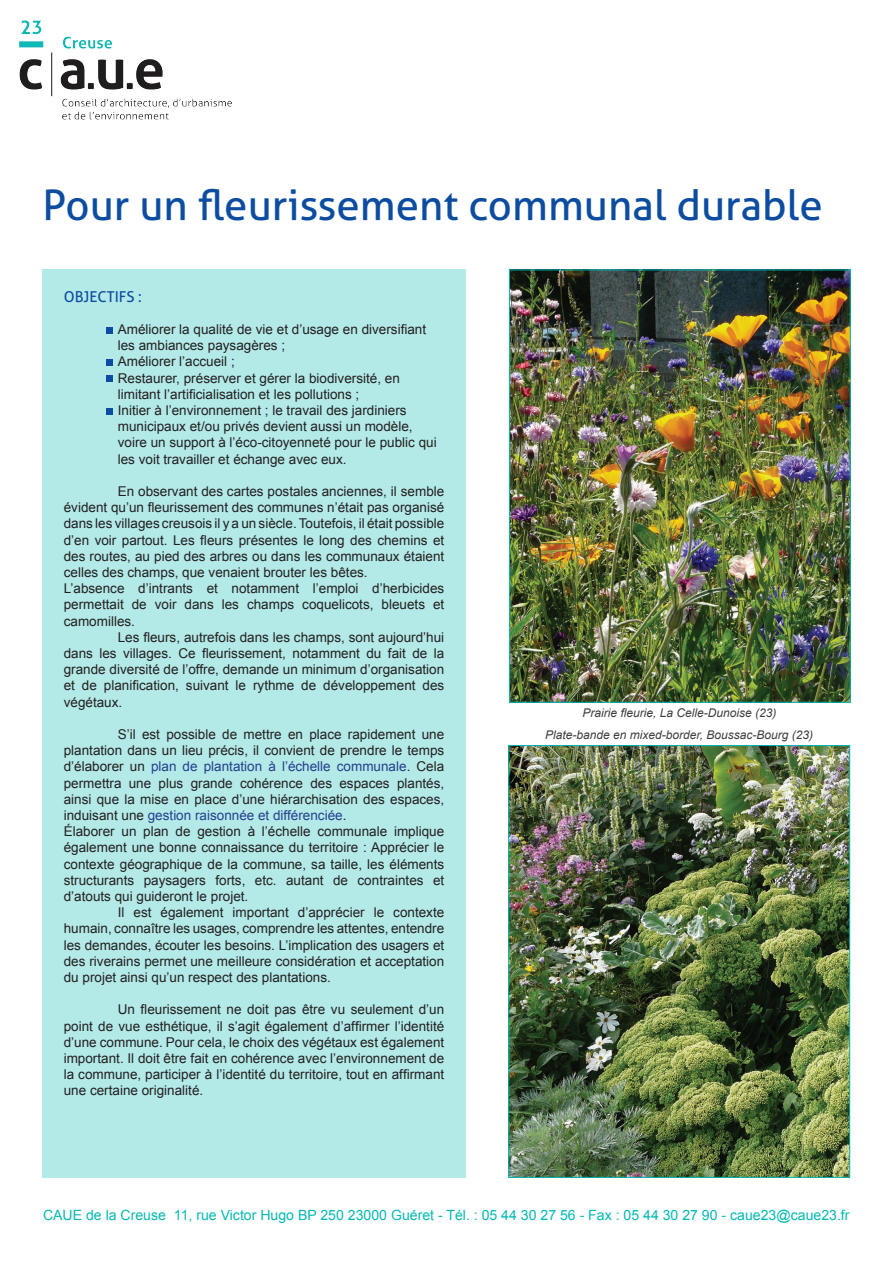
<style>
.page{position:relative;width:893px;height:1263px;background:#fff}
.page>*{position:absolute;margin:0;border:0;box-sizing:border-box;transform-origin:0 0}
.t1{font:42px "Aller";color:#0d4da1}
.t2{font:15px "Aller";color:#0d4da1}
.t3{font:14.1px "Arial";color:#03b9b4}
.t4{font:13.5px/16.2px "Arial";color:#231f20}
.t5{font:13.5px "Arial";color:#253f8e}
.t6{font:italic 12px "Arial";color:#3e3e3f}
.s1{color:#231f20}
</style>
<div class="page">
<img style="left:511px;top:272px;width:337px;height:428px">
<div style="left:509px;top:270px;width:341px;height:432px;border:1px solid #03b9b4"></div>
<img style="left:510px;top:747px;width:338px;height:428px">
<div style="left:508px;top:745px;width:342px;height:432px;border:1px solid #03b9b4"></div>
<div style="left:43px;top:269px;width:423px;height:909px;background:#b3eae8"></div>
<img style="left:19px;top:20px;width:213px;height:100px">
<svg style="left:106px;top:327px;width:6px;height:6px"></svg>
<svg style="left:106px;top:360px;width:6px;height:6px"></svg>
<svg style="left:106px;top:376px;width:6px;height:6px"></svg>
<svg style="left:106px;top:408px;width:6px;height:6px"></svg>
<h1 class="t1" style="left:43px;top:179px;width:782px">Pour un fleurissement communal durable</h1>
<p class="t2" style="left:64px;top:287px;width:79px">OBJECTIFS :</p>
<p class="t4" style="left:118px;top:321px;width:320px">Améliorer la qualité de vie et d’usage en diversifiant les ambiances paysagères ;<br>Améliorer l’accueil ;<br>Restaurer, préserver et gérer la biodiversité, en limitant l’artificialisation et les pollutions ;<br>Initier à l’environnement ; le travail des jardiniers municipaux et/ou privés devient aussi un modèle, voire un support à l’éco-citoyenneté pour le public qui les voit travailler et échange avec eux.</p>
<p class="t4" style="left:118px;top:483px;width:328px">En observant des cartes postales anciennes, il semble</p>
<p class="t4" style="left:64px;top:499px;width:382px">évident qu’un fleurissement des communes n’était pas organisé</p>
<p class="t4" style="left:64px;top:516px;width:382px">dans les villages creusois il y a un siècle. Toutefois, il était possible</p>
<p class="t4" style="left:64px;top:532px;width:382px">d’en voir partout. Les fleurs présentes le long des chemins et</p>
<p class="t4" style="left:64px;top:548px;width:382px">des routes, au pied des arbres ou dans les communaux étaient</p>
<p class="t4" style="left:64px;top:564px;width:305px">celles des champs, que venaient brouter les bêtes.</p>
<p class="t4" style="left:64px;top:580px;width:382px">L’absence d’intrants et notamment l’emploi d’herbicides</p>
<p class="t4" style="left:64px;top:597px;width:382px">permettait de voir dans les champs coquelicots, bleuets et</p>
<p class="t4" style="left:64px;top:613px;width:73px">camomilles.</p>
<p class="t4" style="left:118px;top:629px;width:328px">Les fleurs, autrefois dans les champs, sont aujourd’hui</p>
<p class="t4" style="left:64px;top:645px;width:382px">dans les villages. Ce fleurissement, notamment du fait de la</p>
<p class="t4" style="left:64px;top:661px;width:382px">grande diversité de l’offre, demande un minimum d’organisation</p>
<p class="t4" style="left:64px;top:678px;width:382px">et de planification, suivant le rythme de développement des</p>
<p class="t4" style="left:64px;top:694px;width:60px">végétaux.</p>
<p class="t4" style="left:118px;top:726px;width:328px">S’il est possible de mettre en place rapidement une</p>
<p class="t4" style="left:64px;top:742px;width:382px">plantation dans un lieu précis, il convient de prendre le temps</p>
<p class="t5" style="left:64px;top:758px;width:382px"><span class="s1">d’élaborer un</span> plan de plantation à l’échelle communale<span class="s1">. Cela</span></p>
<p class="t4" style="left:64px;top:775px;width:382px">permettra une plus grande cohérence des espaces plantés,</p>
<p class="t4" style="left:64px;top:791px;width:382px">ainsi que la mise en place d’une hiérarchisation des espaces,</p>
<p class="t5" style="left:64px;top:806px;width:284px"><span class="s1">induisant une</span> gestion raisonnée et différenciée<span class="s1">.</span></p>
<p class="t4" style="left:64px;top:823px;width:382px">Élaborer un plan de gestion à l’échelle communale implique</p>
<p class="t4" style="left:64px;top:840px;width:382px">également une bonne connaissance du territoire : Apprécier le</p>
<p class="t4" style="left:64px;top:856px;width:382px">contexte géographique de la commune, sa taille, les éléments</p>
<p class="t4" style="left:64px;top:872px;width:382px">structurants paysagers forts, etc. autant de contraintes et</p>
<p class="t4" style="left:64px;top:888px;width:186px">d’atouts qui guideront le projet.</p>
<p class="t4" style="left:118px;top:904px;width:328px">Il est également important d’apprécier le contexte</p>
<p class="t4" style="left:64px;top:921px;width:382px">humain, connaître les usages, comprendre les attentes, entendre</p>
<p class="t4" style="left:64px;top:937px;width:382px">les demandes, écouter les besoins. L’implication des usagers et</p>
<p class="t4" style="left:64px;top:953px;width:382px">des riverains permet une meilleure considération et acceptation</p>
<p class="t4" style="left:64px;top:969px;width:269px">du projet ainsi qu’un respect des plantations.</p>
<p class="t4" style="left:64px;top:1002px;width:382px;text-align:justify;text-indent:54px">Un fleurissement ne doit pas être vu seulement d’un point de vue esthétique, il s’agit également d’affirmer l’identité d’une commune. Pour cela, le choix des végétaux est également important. Il doit être fait en cohérence avec l’environnement de la commune, participer à l’identité du territoire, tout en affirmant une certaine originalité.</p>
<p class="t6" style="left:582px;top:705px;width:196px">Prairie fleurie, La Celle-Dunoise (23)</p>
<p class="t6" style="left:545px;top:726px;width:270px">Plate-bande en mixed-border, Boussac-Bourg (23)</p>
<p class="t3" style="left:43px;top:1206px;width:808px">CAUE de la Creuse 11, rue Victor Hugo BP 250 23000 Guéret - Tél. : 05 44 30 27 56 - Fax : 05 44 30 27 90 - caue23@caue23.fr</p>
</div>
